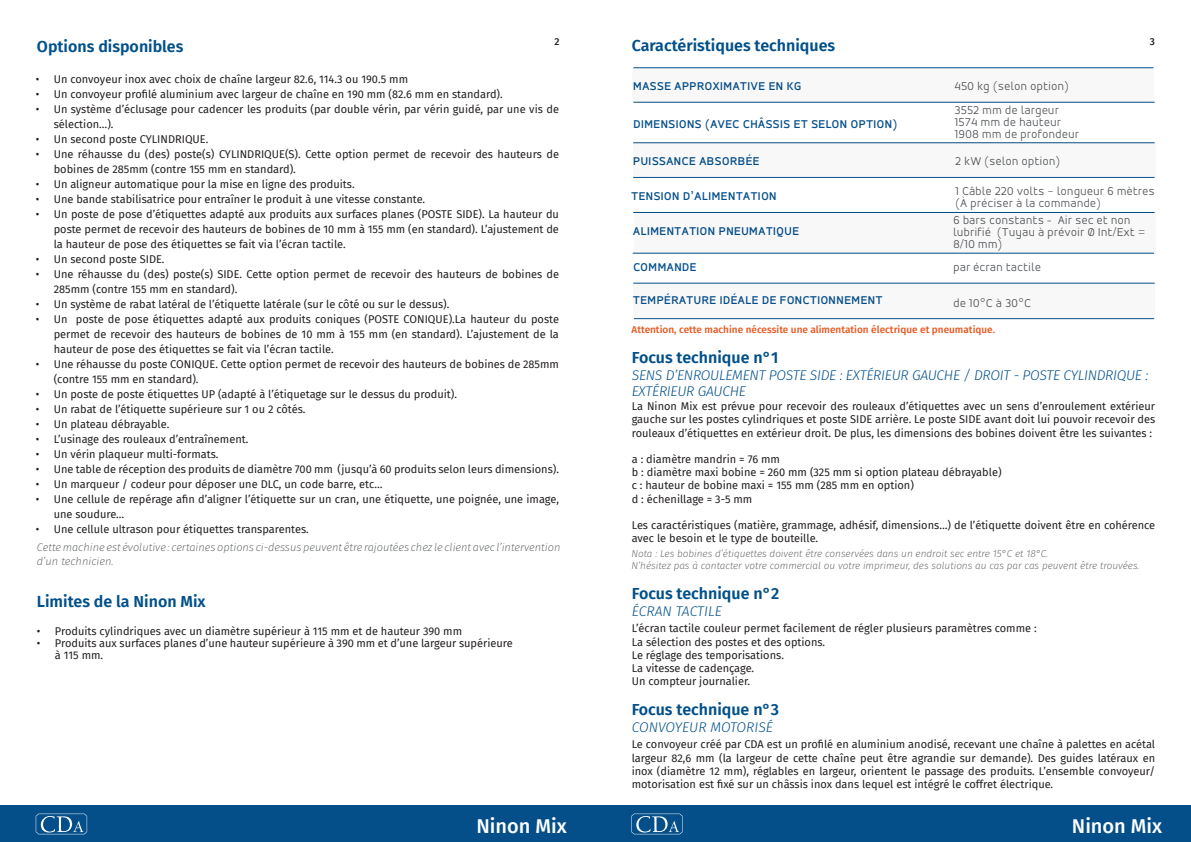
<style>
.page{position:relative;width:1191px;height:842px;background:#fff}
.page>*{position:absolute;margin:0;border:0;box-sizing:border-box;transform-origin:0 0}
.t1{font:500 20px "Fira Sans";color:#fff}
.t2{font:600 16px "Fira Sans";color:#01508a}
.t3{font:italic 300 14px/16.8px "Fira Sans";letter-spacing:-.02em;color:#01508a}
.t4{font:italic 300 14px "Fira Sans";color:#01508a}
.Tableau_colonne_droite{font:300 12px/12px "Accord Alt";letter-spacing:.05em;color:#4e5255}
.Points_forts_points{font:500 12px "Accord Alt";letter-spacing:.05em;color:#044f8b}
.t5{font:11px/15px "Fira Sans";color:#231f20}
.zone_de_texte{font:italic 200 11px/13.2px "Fira Sans";color:#4f5252}
.zone_de_texte-2{font:italic 200 10px "Fira Sans";color:#4f5252}
.zone_de_texte-3{font:500 10px "Fira Sans";color:#e9551c}
.t6{font:500 10px "Fira Sans";color:#231f20}
</style>
<div class="page">
<div style="left:0;top:806px;width:595px;height:36px;background:#044f8a"></div>
<div style="left:595px;top:806px;width:596px;height:36px;background:#044f8a"></div>
<svg style="left:36px;top:814px;width:51px;height:20px"></svg>
<svg style="left:631px;top:814px;width:51px;height:20px"></svg>
<hr style="left:633px;top:102px;width:521px;height:1px;background:#044f8b">
<hr style="left:633px;top:177px;width:521px;height:1px;background:#044f8b">
<hr style="left:632px;top:253px;width:522px;height:1px;background:#044f8b">
<hr style="left:633px;top:212px;width:521px;height:1px;background:#044f8b">
<div style="left:632px;top:68px;width:522px;height:34px;background:#f8f8f8"></div>
<div style="left:634px;top:212px;width:521px;height:41px;background:#f8f8f8"></div>
<div style="left:633px;top:143px;width:522px;height:34px;background:#f8f8f8"></div>
<div style="left:633px;top:283px;width:521px;height:35px;background:#f8f8f8"></div>
<hr style="left:634px;top:318px;width:520px;height:1px;background:#044f8b">
<p class="t2" style="left:632px;top:32px;width:205px">Caractéristiques techniques</p>
<p class="Points_forts_points" style="left:633px;top:79px;width:169px">MASSE APPROXIMATIVE EN KG</p>
<p class="t6" style="left:554px;top:34px;width:7px">2</p>
<p class="t6" style="left:1149px;top:34px;width:7px">3</p>
<p class="t2" style="left:37px;top:33px;width:148px">Options disponibles</p>
<p class="t5" style="left:36px;top:72px;width:374px">• Un convoyeur inox avec choix de chaîne largeur 82.6, 114.3 ou 190.5 mm</p>
<p class="t5" style="left:36px;top:87px;width:468px">• Un convoyeur profilé aluminium avec largeur de chaîne en 190 mm (82.6 mm en standard).</p>
<p class="t5" style="left:54px;top:102px;width:507px;text-indent:-18px">• Un système d’éclusage pour cadencer les produits (par double vérin, par vérin guidé, par une vis de sélection…).</p>
<p class="t5" style="left:36px;top:132px;width:174px">• Un second poste CYLINDRIQUE.</p>
<p class="t5" style="left:54px;top:147px;width:507px;text-indent:-18px">• Une réhausse du (des) poste(s) CYLINDRIQUE(S). Cette option permet de recevoir des hauteurs de bobines de 285mm (contre 155 mm en standard).</p>
<p class="t5" style="left:36px;top:177px;width:320px">• Un aligneur automatique pour la mise en ligne des produits.</p>
<p class="t5" style="left:36px;top:192px;width:391px">• Une bande stabilisatrice pour entraîner le produit à une vitesse constante.</p>
<p class="t5" style="left:54px;top:207px;width:507px;text-align:justify;text-indent:-18px">• Un poste de pose d’étiquettes adapté aux produits aux surfaces planes (POSTE SIDE). La hauteur du poste permet de recevoir des hauteurs de bobines de 10 mm à 155 mm (en standard). L’ajustement de la hauteur de pose des étiquettes se fait via l’écran tactile.</p>
<p class="t5" style="left:36px;top:252px;width:130px">• Un second poste SIDE.</p>
<p class="t5" style="left:54px;top:267px;width:507px;text-indent:-18px">• Une réhausse du (des) poste(s) SIDE. Cette option permet de recevoir des hauteurs de bobines de<br>285mm (contre 155 mm en standard).</p>
<p class="t5" style="left:36px;top:297px;width:415px">• Un système de rabat latéral de l’étiquette latérale (sur le côté ou sur le dessus).</p>
<p class="t5" style="left:54px;top:312px;width:507px;text-align:justify;text-indent:-18px">• Un poste de pose étiquettes adapté aux produits coniques (POSTE CONIQUE).La hauteur du poste permet de recevoir des hauteurs de bobines de 10 mm à 155 mm (en standard). L’ajustement de la hauteur de pose des étiquettes se fait via l’écran tactile.</p>
<p class="t5" style="left:54px;top:357px;width:507px;text-indent:-18px">• Une réhausse du poste CONIQUE. Cette option permet de recevoir des hauteurs de bobines de 285mm (contre 155 mm en standard).</p>
<p class="t5" style="left:36px;top:387px;width:423px">• Un poste de poste étiquettes UP (adapté à l’étiquetage sur le dessus du produit).</p>
<p class="t5" style="left:36px;top:402px;width:271px">• Un rabat de l’étiquette supérieure sur 1 ou 2 côtés.</p>
<p class="t5" style="left:36px;top:417px;width:135px">• Un plateau débrayable.</p>
<p class="t5" style="left:36px;top:432px;width:214px">• L’usinage des rouleaux d’entraînement.</p>
<p class="t5" style="left:36px;top:447px;width:184px">• Un vérin plaqueur multi-formats.</p>
<p class="t5" style="left:36px;top:462px;width:525px">• Une table de réception des produits de diamètre 700 mm (jusqu’à 60 produits selon leurs dimensions).</p>
<p class="t5" style="left:36px;top:477px;width:348px">• Un marqueur / codeur pour déposer une DLC, un code barre, etc…</p>
<p class="t5" style="left:54px;top:492px;width:507px;text-indent:-18px">• Une cellule de repérage afin d’aligner l’étiquette sur un cran, une étiquette, une poignée, une image, une soudure…</p>
<p class="t5" style="left:36px;top:522px;width:274px">• Une cellule ultrason pour étiquettes transparentes.</p>
<p class="Tableau_colonne_droite" style="left:954px;top:80px;width:116px">450 kg (selon option)</p>
<p class="Tableau_colonne_droite" style="left:955px;top:104px;width:105px">3552 mm de largeur</p>
<p class="Tableau_colonne_droite" style="left:955px;top:116px;width:107px">1574 mm de hauteur</p>
<p class="Tableau_colonne_droite" style="left:955px;top:128px;width:125px">1908 mm de profondeur</p>
<p class="Points_forts_points" style="left:633px;top:117px;width:265px">DIMENSIONS (AVEC CHÂSSIS ET SELON OPTION)</p>
<p class="Points_forts_points" style="left:633px;top:154px;width:128px">PUISSANCE ABSORBÉE</p>
<p class="Points_forts_points" style="left:631px;top:189px;width:147px">TENSION D’ALIMENTATION</p>
<p class="Tableau_colonne_droite" style="left:955px;top:155px;width:106px">2 kW (selon option)</p>
<p class="Tableau_colonne_droite" style="left:955px;top:185px;width:200px">1 Câble 220 volts – longueur 6 mètres</p>
<p class="Tableau_colonne_droite" style="left:955px;top:197px;width:147px">(À préciser à la commande)</p>
<p class="Tableau_colonne_droite" style="left:953px;top:214px;width:193px">6 bars constants - Air sec et non lubrifié (Tuyau à prévoir Ø Int/Ext =<br>8/10 mm)</p>
<p class="Points_forts_points" style="left:633px;top:224px;width:167px">ALIMENTATION PNEUMATIQUE</p>
<p class="Points_forts_points" style="left:633px;top:260px;width:65px">COMMANDE</p>
<p class="Tableau_colonne_droite" style="left:953px;top:261px;width:89px">par écran tactile</p>
<p class="Points_forts_points" style="left:633px;top:293px;width:251px">TEMPÉRATURE IDÉALE DE FONCTIONNEMENT</p>
<p class="Tableau_colonne_droite" style="left:953px;top:297px;width:79px">de 10°C à 30°C</p>
<p class="zone_de_texte-3" style="left:631px;top:322px;width:365px">Attention, cette machine nécessite une alimentation électrique et pneumatique.</p>
<p class="t2" style="left:632px;top:344px;width:148px">Focus technique n°1</p>
<p class="t3" style="left:632px;top:366px;width:518px">SENS D’ENROULEMENT POSTE SIDE : EXTÉRIEUR GAUCHE / DROIT - POSTE CYLINDRIQUE :<br>EXTÉRIEUR GAUCHE</p>
<p class="t5" style="left:632px;top:399px;width:525px;line-height:13.2px;text-align:justify">La Ninon Mix est prévue pour recevoir des rouleaux d’étiquettes avec un sens d’enroulement extérieur gauche sur les postes cylindriques et poste SIDE arrière. Le poste SIDE avant doit lui pouvoir recevoir des rouleaux d’étiquettes en extérieur droit. De plus, les dimensions des bobines doivent être les suivantes :</p>
<p class="t5" style="left:632px;top:451px;width:150px">a : diamètre mandrin = 76 mm</p>
<p class="t5" style="left:632px;top:465px;width:371px">b : diamètre maxi bobine = 260 mm (325 mm si option plateau débrayable)</p>
<p class="t5" style="left:632px;top:478px;width:284px">c : hauteur de bobine maxi = 155 mm (285 mm en option)</p>
<p class="t5" style="left:632px;top:491px;width:122px">d : échenillage = 3-5 mm</p>
<p class="t5" style="left:632px;top:518px;width:525px;line-height:13.2px">Les caractéristiques (matière, grammage, adhésif, dimensions…) de l’étiquette doivent être en cohérence avec le besoin et le type de bouteille.</p>
<p class="zone_de_texte-2" style="left:631px;top:546px;width:418px">Nota : Les bobines d’étiquettes doivent être conservées dans un endroit sec entre 15°C et 18°C.</p>
<p class="zone_de_texte-2" style="left:631px;top:558px;width:509px">N’hésitez pas à contacter votre commercial ou votre imprimeur, des solutions au cas par cas peuvent être trouvées.</p>
<p class="zone_de_texte" style="left:37px;top:541px;width:525px">Cette machine est évolutive : certaines options ci-dessus peuvent être rajoutées chez le client avec l’intervention d’un technicien.</p>
<p class="t2" style="left:37px;top:589px;width:170px">Limites de la Ninon Mix</p>
<p class="t5" style="left:37px;top:623px;width:427px">• Produits cylindriques avec un diamètre supérieur à 115 mm et de hauteur 390 mm</p>
<p class="t5" style="left:55px;top:637px;width:459px;line-height:12px;text-indent:-18px">• Produits aux surfaces planes d’une hauteur supérieure à 390 mm et d’une largeur supérieure à 115 mm.</p>
<p class="t2" style="left:632px;top:580px;width:149px">Focus technique n°2</p>
<p class="t4" style="left:632px;top:601px;width:92px">ÉCRAN TACTILE</p>
<p class="t5" style="left:632px;top:621px;width:406px">L’écran tactile couleur permet facilement de régler plusieurs paramètres comme :</p>
<p class="t5" style="left:632px;top:634px;width:195px">La sélection des postes et des options.</p>
<p class="t5" style="left:632px;top:647px;width:154px">Le réglage des temporisations.</p>
<p class="t5" style="left:632px;top:660px;width:124px">La vitesse de cadençage.</p>
<p class="t5" style="left:632px;top:673px;width:120px">Un compteur journalier.</p>
<p class="t2" style="left:631px;top:696px;width:149px">Focus technique n°3</p>
<p class="t4" style="left:631px;top:717px;width:143px">CONVOYEUR MOTORISÉ</p>
<p class="t5" style="left:631px;top:738px;width:525px;line-height:13.2px;text-align:justify">Le convoyeur créé par CDA est un profilé en aluminium anodisé, recevant une chaîne à palettes en acétal largeur 82,6 mm (la largeur de cette chaîne peut être agrandie sur demande). Des guides latéraux en inox (diamètre 12 mm), réglables en largeur, orientent le passage des produits. L’ensemble convoyeur/ motorisation est fixé sur un châssis inox dans lequel est intégré le coffret électrique.</p>
<h1 class="t1" style="left:476px;top:810px;width:92px">Ninon Mix</h1>
<h1 class="t1" style="left:1071px;top:810px;width:92px">Ninon Mix</h1>
</div>
